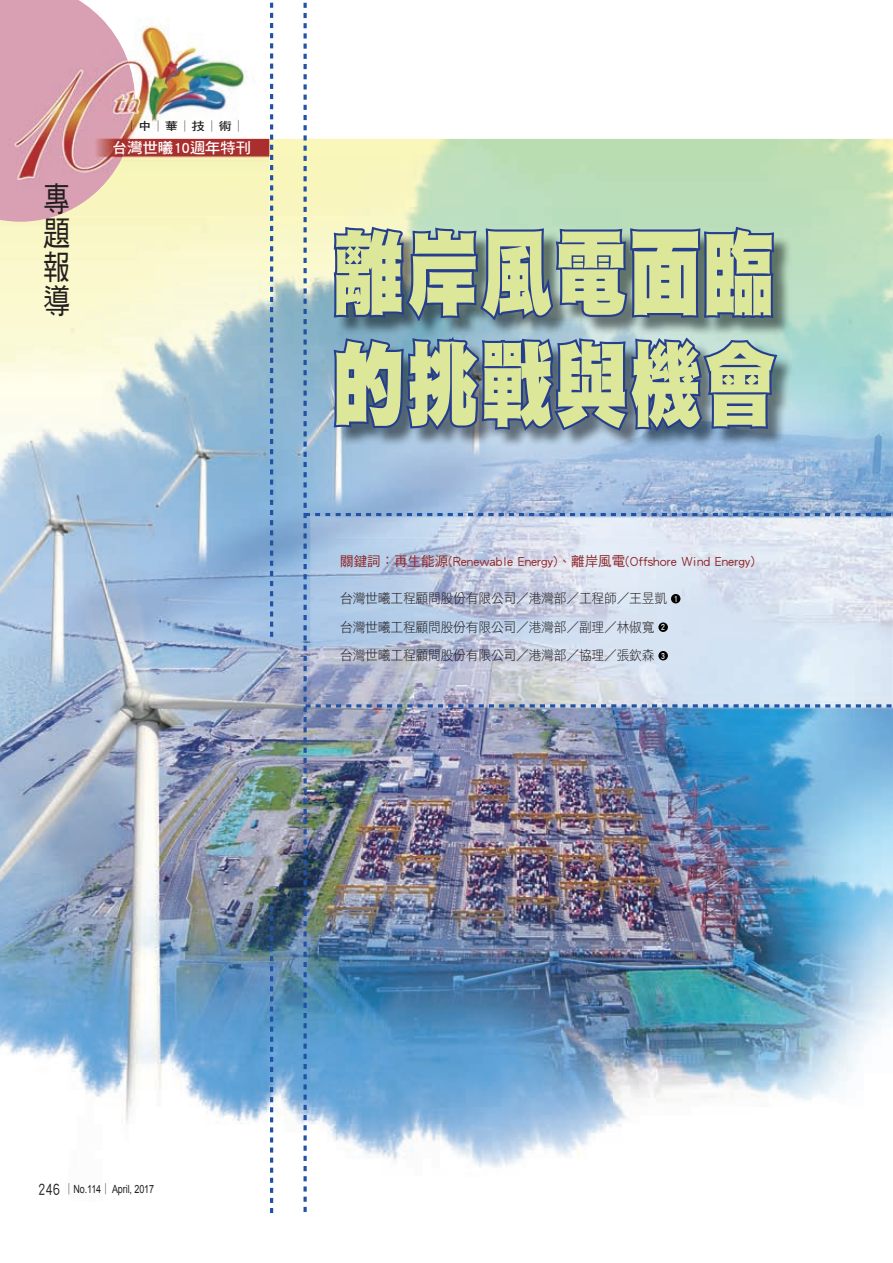
<style>
.page{position:relative;width:893px;height:1263px;background:#fff}
.page>*{position:absolute;margin:0;border:0;box-sizing:border-box;transform-origin:0 0}
.t1{font:92.1px/111px "DF Hei Std W12";letter-spacing:.03em;color:#dde799;scale:.78 1}
.t2{font:33.75px/33.8px "DF Hei Std W5";color:#231f20;text-align:justify;scale:.8 1}
.t3{font:15px "DF Hei Std W7";letter-spacing:-.02em;color:#fff;scale:1.04 1}
.t4{font:13.5px/28.5px "DF Hei Std W3";letter-spacing:-.02em;color:#231f20;scale:.95 1}
.t5{font:13.5px "DF Hei Std W5";color:#90272a}
.t6{font:11.25px "Arial";letter-spacing:-.01em;color:#231f20;scale:.8 1}
.t7{font:11.25px "DF Hei Std W7";color:#231f20;scale:1.2 1}
.s1{font-family:"DF Hei Std W7";font-size:9px;color:#fff}
.s2{font-family:"DF Hei Std W5";font-size:16.8px}
.s3{font-family:"Koz Min Pro"}
</style>
<div class="page">
<img style="left:0;top:139px;width:893px;height:1074px">
<svg style="left:270px;top:3px;width:3px;height:55px"></svg>
<svg style="left:270px;top:64px;width:3px;height:481px"></svg>
<svg style="left:270px;top:551px;width:3px;height:65px"></svg>
<svg style="left:270px;top:622px;width:3px;height:15px"></svg>
<svg style="left:270px;top:906px;width:3px;height:307px"></svg>
<svg style="left:0;top:0;width:135px;height:222px"></svg>
<img style="left:135px;top:19px;width:134px;height:120px">
<img style="left:135px;top:139px;width:134px;height:77px">
<img style="left:0;top:17px;width:135px;height:199px">
<img style="left:303px;top:3px;width:588px;height:1209px">
<h2 class="t2" style="left:43px;top:182px;width:34px">專題報導</h2>
<p class="t7" style="left:125px;top:120px;width:102px">│中│華│技│術│</p>
<p class="t3" style="left:112px;top:139px;width:135px">台灣世曦10週年特刊</p>
<h1 class="t1" style="left:333px;top:216px;width:570px">離岸風電面臨的挑戰與機會</h1>
<p class="t5" style="left:340px;top:554px;width:416px">關鍵詞：再生能源(Renewable Energy)、離岸風電(Offshore Wind Energy)</p>
<p class="t4" style="left:340px;top:584px;width:357px">台灣世曦工程顧問股份有限公司／港灣部／工程師／王昱凱 <span class="s1">1</span>台灣世曦工程顧問股份有限公司／港灣部／副理／林俶寬 <span class="s1">2</span>台灣世曦工程顧問股份有限公司／港灣部／協理／張欽森 <span class="s1">3</span></p>
<p class="t6" style="left:38px;top:1182px;width:146px"><span class="s2">246</span> <span class="s3">│</span>No.114<span class="s3">│</span> April, 2017</p>
</div>
